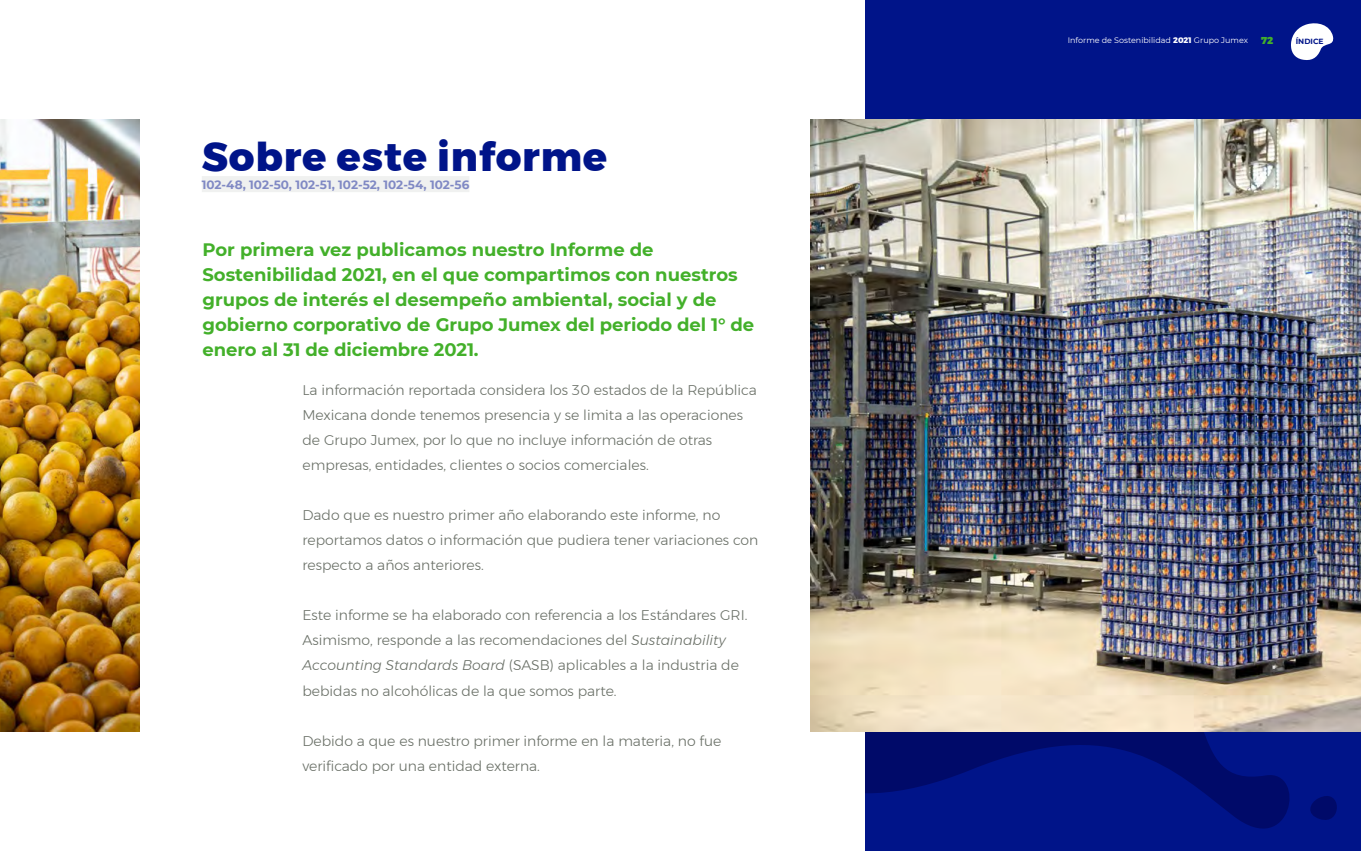
<style>
.page{position:relative;width:1361px;height:851px;background:#fff}
.page>*{position:absolute;margin:0;border:0;box-sizing:border-box;transform-origin:0 0}
.t1{font:800 40px "Montserrat";letter-spacing:.02em;color:#001489}
.t2{font:700 18px/25px "Montserrat";color:#43b02a}
.t3{font:300 14px/25px "Montserrat";color:#696f66}
.t4{font:700 12px "Montserrat";color:#8089c4}
.t5{font:900 10px "Montserrat";color:#43b02a}
.t6{font:8px "Montserrat";color:#fff}
.t7{font:700 7.5px "Montserrat";color:#001489}
.s1{font-style:italic}
.s2{font-weight:800}
</style>
<div class="page">
<div style="left:0;top:0;width:1361px;height:850px;background:#001489"></div>
<svg style="left:864px;top:731px;width:444px;height:119px"></svg>
<svg style="left:1305px;top:785px;width:32px;height:41px"></svg>
<div style="left:0;top:0;width:864px;height:850px;background:#fff"></div>
<img style="left:0;top:119px;width:140px;height:612px">
<img style="left:810px;top:119px;width:551px;height:612px">
<div style="left:202px;top:176px;width:267px;height:16px;background:#f0f1f0"></div>
<svg style="left:1291px;top:23px;width:43px;height:37px"></svg>
<h1 class="t1" style="left:202px;top:124px;width:407px">Sobre este informe</h1>
<p class="t4" style="left:202px;top:176px;width:269px">102-48, 102-50, 102-51, 102-52, 102-54, 102-56</p>
<p class="t2" style="left:202px;top:236px;width:553px">Por primera vez publicamos nuestro Informe de Sostenibilidad 2021, en el que compartimos con nuestros grupos de interés el desempeño ambiental, social y de gobierno corporativo de Grupo Jumex del periodo del 1° de enero al 31 de diciembre 2021.</p>
<p class="t3" style="left:302px;top:377px;width:456px">La información reportada considera los 30 estados de la República Mexicana donde tenemos presencia y se limita a las operaciones de Grupo Jumex, por lo que no incluye información de otras empresas, entidades, clientes o socios comerciales.</p>
<p class="t3" style="left:302px;top:502px;width:457px">Dado que es nuestro primer año elaborando este informe, no reportamos datos o información que pudiera tener variaciones con respecto a años anteriores.</p>
<p class="t3" style="left:302px;top:602px;width:446px">Este informe se ha elaborado con referencia a los Estándares GRI.<br>Asimismo, responde a las recomendaciones del <span class="s1">Sustainability Accounting Standards Board</span> (SASB) aplicables a la industria de bebidas no alcohólicas de la que somos parte.</p>
<p class="t3" style="left:302px;top:727px;width:420px">Debido a que es nuestro primer informe en la materia, no fue verificado por una entidad externa.</p>
<p class="t6" style="left:1067px;top:35px;width:182px">Informe de Sostenibilidad <span class="s2">2021</span> Grupo Jumex</p>
<p class="t5" style="left:1261px;top:33px;width:14px">72</p>
<p class="t7" style="left:1296px;top:35px;width:29px">ÍNDICE</p>
</div>
